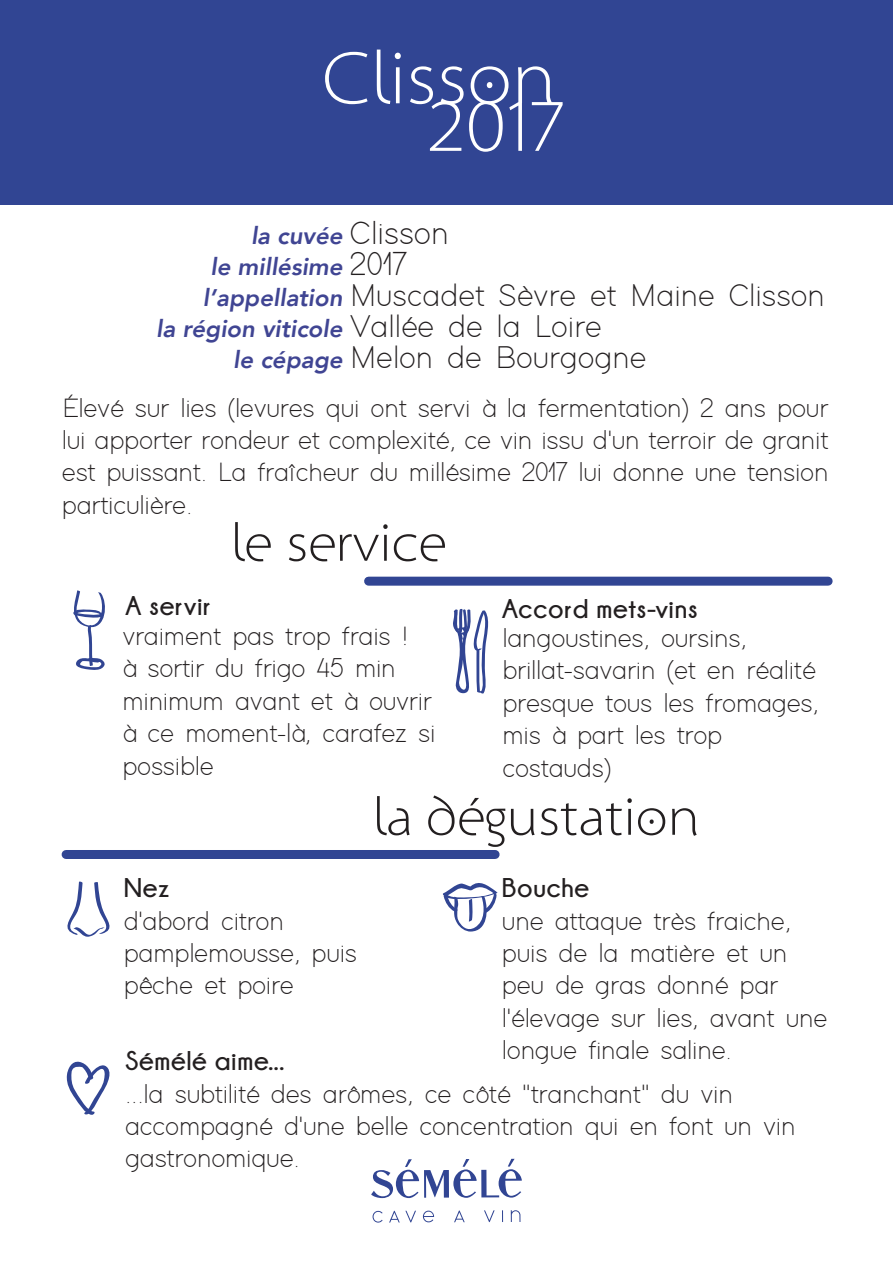
<style>
.page{position:relative;width:893px;height:1263px;background:#fff}
.page>*{position:absolute;margin:0;border:0;box-sizing:border-box;transform-origin:0 0}
.t1{font:75px "Santana";color:#fff}
.t2{font:54px "Santana";color:#231f20}
.t3{font:300 33px/30.9px "Modern Sans";color:#231f20}
.t4{font:300 32.1px/61.5px "Modern Sans";color:#231f20}
.t5{font:300 27px/32.4px "Modern Sans";letter-spacing:-.01em;color:#231f20}
.t6{font:700 27px "Champagne&Limousines";letter-spacing:.025em;color:#231f20}
.t7{font:italic 800 24px/30.9px "Avenir";color:#404593;text-align:right}
</style>
<div class="page">
<div style="left:0;top:0;width:893px;height:204px;background:#314593"></div>
<svg style="left:67px;top:881px;width:43px;height:56px"></svg>
<svg style="left:443px;top:883px;width:55px;height:49px"></svg>
<div style="left:66px;top:850px;width:429px;height:9px;background:#314593"></div>
<svg style="left:66px;top:1061px;width:44px;height:54px"></svg>
<div style="left:369px;top:577px;width:459px;height:9px;background:#314593"></div>
<svg style="left:453px;top:608px;width:36px;height:86px"></svg>
<svg style="left:73px;top:590px;width:32px;height:80px"></svg>
<svg style="left:373px;top:1211px;width:10px;height:11px"></svg>
<svg style="left:423px;top:1210px;width:11px;height:12px"></svg>
<svg style="left:484px;top:1210px;width:11px;height:12px"></svg>
<svg style="left:511px;top:1210px;width:9px;height:12px"></svg>
<svg style="left:371px;top:1159px;width:151px;height:39px"></svg>
<svg style="left:502px;top:1210px;width:1px;height:12px"></svg>
<svg style="left:454px;top:1210px;width:11px;height:12px"></svg>
<svg style="left:389px;top:1211px;width:27px;height:11px"></svg>
<h1 class="t1" style="left:322px;top:41px;width:235px">Clisson</h1>
<h1 class="t1" style="left:426px;top:89px;width:142px">2017</h1>
<p class="t7" style="left:251px;top:220px;width:93px">la cuvée</p>
<p class="t7" style="left:211px;top:251px;width:134px">le millésime</p>
<p class="t3" style="left:350px;top:214px;width:100px">Clisson<br>2017</p>
<p class="t4" style="left:350px;top:261px;width:476px">Muscadet Sèvre et Maine Clisson<br>Melon de Bourgogne</p>
<p class="t7" style="left:203px;top:282px;width:141px">l’appellation</p>
<p class="t4" style="left:350px;top:292px;width:253px">Vallée de la Loire</p>
<p class="t7" style="left:156px;top:313px;width:188px">la région viticole le cépage</p>
<p class="t5" style="left:62px;top:388px;width:768px;text-align:justify">Élevé sur lies (levures qui ont servi à la fermentation) 2 ans pour lui apporter rondeur et complexité, ce vin issu d'un terroir de granit est puissant. La fraîcheur du millésime 2017 lui donne une tension particulière.</p>
<h2 class="t2" style="left:230px;top:516px;width:218px">le service</h2>
<p class="t6" style="left:125px;top:591px;width:87px">A servir</p>
<p class="t6" style="left:502px;top:594px;width:197px">Accord mets-vins</p>
<p class="t5" style="left:122px;top:617px;width:315px">vraiment pas trop frais !<br>à sortir du frigo 45 min minimum avant et à ouvrir à ce moment-là, carafez si possible</p>
<p class="t5" style="left:502px;top:619px;width:318px">langoustines, oursins, brillat-savarin (et en réalité presque tous les fromages, mis à part les trop costauds)</p>
<h2 class="t2" style="left:372px;top:790px;width:329px">la dégustation</h2>
<p class="t6" style="left:124px;top:873px;width:47px">Nez</p>
<p class="t5" style="left:124px;top:901px;width:235px">d'abord citron pamplemousse, puis pêche et poire</p>
<p class="t6" style="left:502px;top:873px;width:89px">Bouche</p>
<p class="t5" style="left:502px;top:901px;width:327px">une attaque très fraiche, puis de la matière et un peu de gras donné par l'élevage sur lies, avant une longue finale saline.</p>
<p class="t6" style="left:125px;top:1046px;width:161px">Sémélé aime...</p>
<p class="t5" style="left:125px;top:1074px;width:672px">...la subtilité des arômes, ce côté "tranchant" du vin accompagné d'une belle concentration qui en font un vin gastronomique.</p>
</div>
